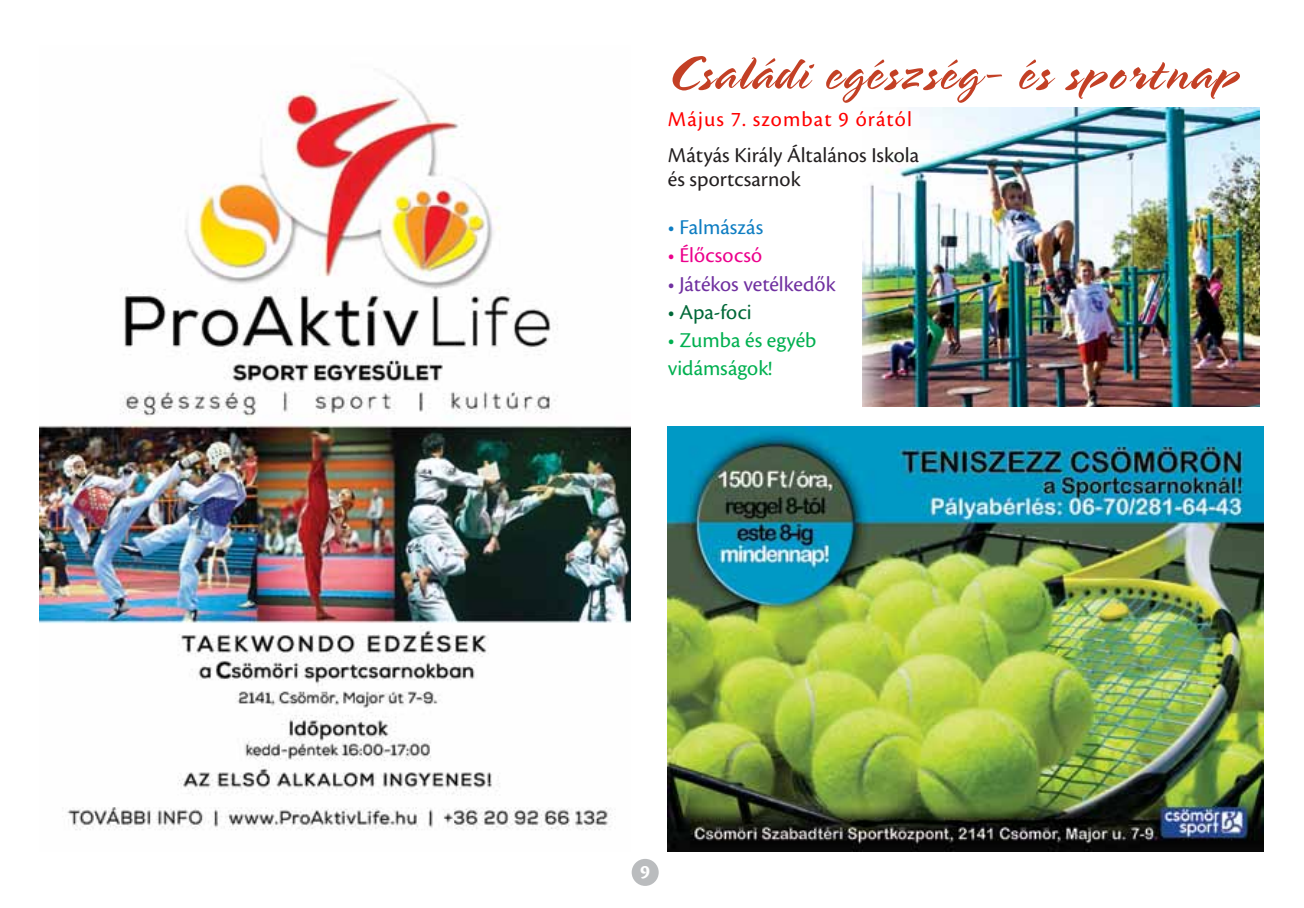
<style>
.page{position:relative;width:1304px;height:908px;background:#fff}
.page>*{position:absolute;margin:0;border:0;box-sizing:border-box;transform-origin:0 0}
.t1{font:500 52px "Walzer H";letter-spacing:.05em;color:#c34025}
.t2{font:22px/24px "Cronos Pro";color:#231f20}
.t3{font:22px/28px "Cronos Pro";color:#00b050}
.t4{font:22px "Cronos Pro";letter-spacing:.05em;color:#f00}
.t5{font:22px "Cronos Pro";letter-spacing:-.005em;color:#7030a0}
.t6{font:22px "Cronos Pro";color:#0e7dc2}
.t7{font:22px "Cronos Pro";letter-spacing:.01em;color:#ec008c}
.t8{font:22px "Cronos Pro";letter-spacing:-.005em;color:#006838}
.t9{font:700 20px "Cronos Pro";color:#fff}
</style>
<div class="page">
<div style="left:632px;top:858px;width:27px;height:27px;background:#babcbe;border-radius:50%"></div>
<img style="left:862px;top:108px;width:398px;height:298px">
<img style="left:40px;top:77px;width:590px;height:753px">
<img style="left:668px;top:426px;width:595px;height:424px">
<h1 class="t1" style="left:668px;top:42px;width:572px">Családi egészség- és sportnap</h1>
<p class="t4" style="left:668px;top:107px;width:246px">Május 7. szombat 9 órától</p>
<p class="t2" style="left:668px;top:143px;width:253px">Mátyás Király Általános Iskola és sportcsarnok</p>
<p class="t6" style="left:668px;top:215px;width:97px">• Falmászás</p>
<p class="t7" style="left:668px;top:243px;width:96px">• Élőcsocsó</p>
<p class="t5" style="left:668px;top:271px;width:169px">• Játékos vetélkedők</p>
<p class="t8" style="left:668px;top:299px;width:85px">• Apa-foci</p>
<p class="t3" style="left:668px;top:325px;width:150px">• Zumba és egyéb vidámságok!</p>
<p class="t9" style="left:640px;top:859px;width:11px">9</p>
</div>
